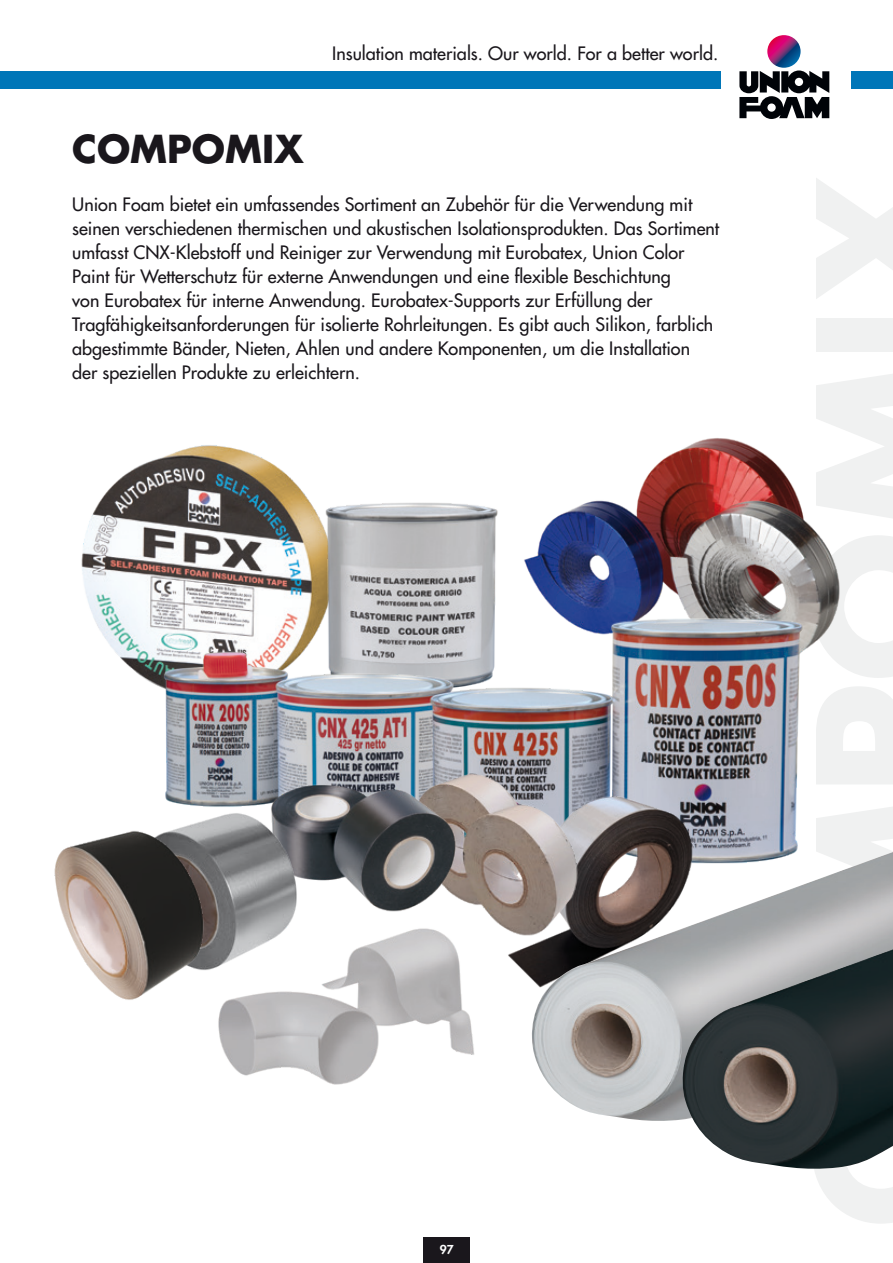
<style>
.page{position:relative;width:893px;height:1263px;background:#fff}
.page>*{position:absolute;margin:0;border:0;box-sizing:border-box;transform-origin:0 0}
.t1{font:700 37.5px "Futura Std";color:#1a171c}
.t2{font:500 18px/24px "Futura Std";color:#1a171c}
.t3{font:800 12px "Futura Std";color:#fff}
</style>
<div class="page">
<img style="left:81px;top:445px;width:238px;height:238px">
<img style="left:524px;top:438px;width:316px;height:205px">
<img style="left:319px;top:502px;width:179px;height:97px">
<img style="left:218px;top:931px;width:257px;height:154px">
<img style="left:151px;top:599px;width:663px;height:253px">
<img style="left:468px;top:776px;width:283px;height:212px">
<img style="left:409px;top:760px;width:173px;height:180px">
<img style="left:262px;top:763px;width:199px;height:167px">
<img style="left:151px;top:802px;width:157px;height:177px">
<img style="left:54px;top:824px;width:181px;height:184px">
<img style="left:528px;top:852px;width:365px;height:269px">
<img style="left:679px;top:949px;width:214px;height:220px">
<div style="left:0;top:71px;width:893px;height:17px;background:#0076b8"></div>
<div style="left:423px;top:1237px;width:47px;height:26px;background:#1a171c"></div>
<div style="left:721px;top:21px;width:129px;height:119px;background:#fff"></div>
<svg style="left:767px;top:35px;width:34px;height:33px"></svg>
<svg style="left:739px;top:71px;width:90px;height:48px"></svg>
<p class="t2" style="left:332px;top:42px;width:387px">Insulation materials. Our world. For a better world.</p>
<p class="t1" style="left:72px;top:124px;width:233px">COMPOMIX</p>
<p class="t2" style="left:72px;top:192px;width:648px">Union Foam bietet ein umfassendes Sortiment an Zubehör für die Verwendung mit seinen verschiedenen thermischen und akustischen Isolationsprodukten. Das Sortiment umfasst CNX-Klebstoff und Reiniger zur Verwendung mit Eurobatex, Union Color Paint für Wetterschutz für externe Anwendungen und eine flexible Beschichtung<br>von Eurobatex für interne Anwendung. Eurobatex-Supports zur Erfüllung der Tragfähigkeitsanforderungen für isolierte Rohrleitungen. Es gibt auch Silikon, farblich abgestimmte Bänder, Nieten, Ahlen und andere Komponenten, um die Installation der speziellen Produkte zu erleichtern.</p>
<p class="t3" style="left:440px;top:1242px;width:15px">97</p>
</div>
